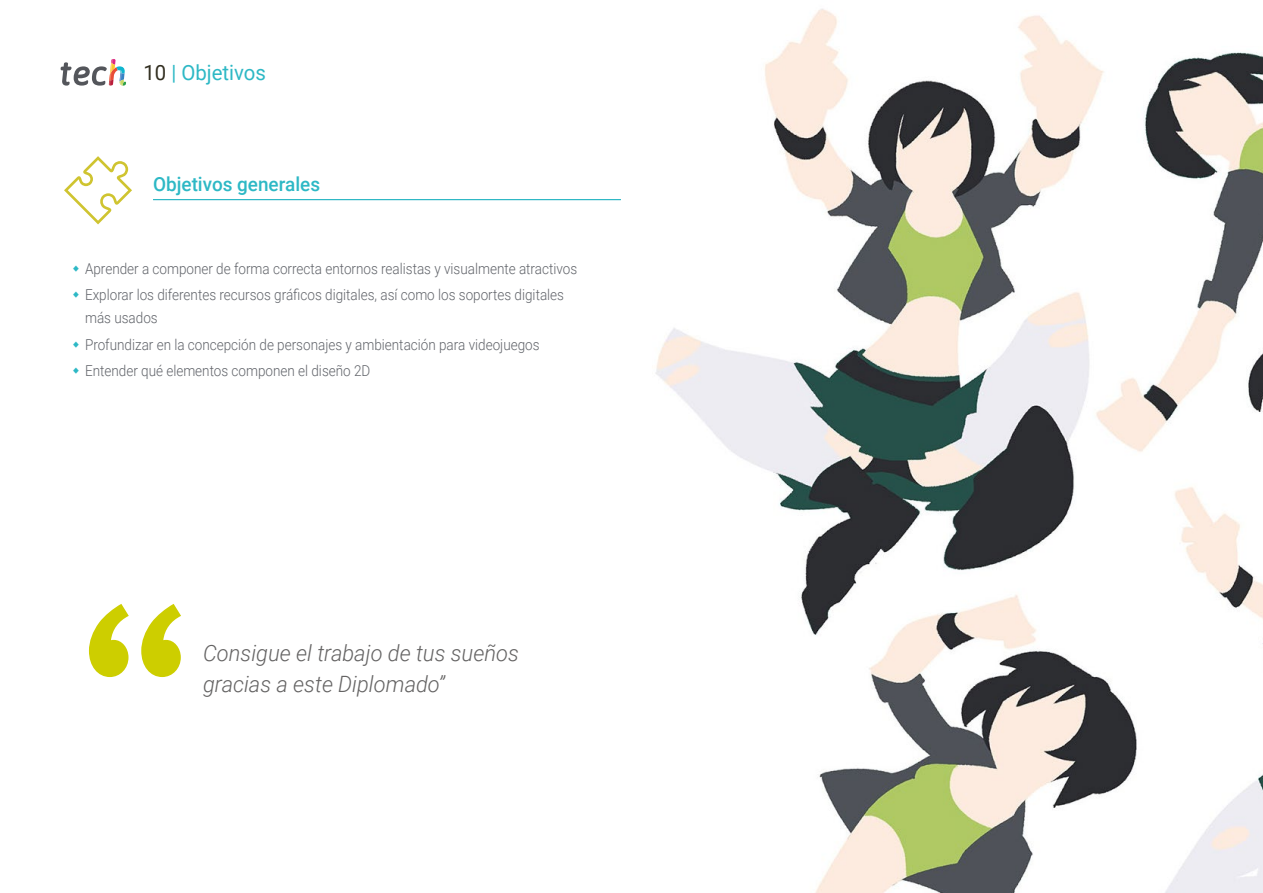
<style>
.page{position:relative;width:1263px;height:893px;background:#fff}
.page>*{position:absolute;margin:0;border:0;box-sizing:border-box;transform-origin:0 0}
.t1{font:italic 300 22.5px/31.5px "Roboto";color:#646363}
.t2{font:21px "Roboto";color:#2db8c5}
.t3{font:500 19.5px "Roboto";color:#2db8c5}
.t4{font:300 15px/26.7px "Roboto";color:#61646a;scale:.9 1}
.s1{color:#312e20}
</style>
<div class="page">
<hr style="left:153px;top:199px;width:468px;height:1px;background:#2db8c5">
<svg style="left:64px;top:156px;width:68px;height:68px"></svg>
<img style="left:655px;top:9px;width:608px;height:884px">
<svg style="left:61px;top:59px;width:65px;height:27px"></svg>
<svg style="left:89px;top:604px;width:92px;height:73px"></svg>
<h2 class="t2" style="left:144px;top:57px;width:124px"><span class="s1">10</span> | Objetivos</h2>
<h3 class="t3" style="left:153px;top:171px;width:169px">Objetivos generales</h3>
<p class="t4" style="left:85px;top:254px;width:548px">Aprender a componer de forma correcta entornos realistas y visualmente atractivos<br>Explorar los diferentes recursos gráficos digitales, así como los soportes digitales</p>
<p class="t4" style="left:85px;top:304px;width:507px">más usados<br>Profundizar en la concepción de personajes y ambientación para videojuegos<br>Entender qué elementos componen el diseño 2D</p>
<h1 class="t1" style="left:203px;top:636px;width:317px">Consigue el trabajo de tus sueños gracias a este Diplomado”</h1>
</div>
